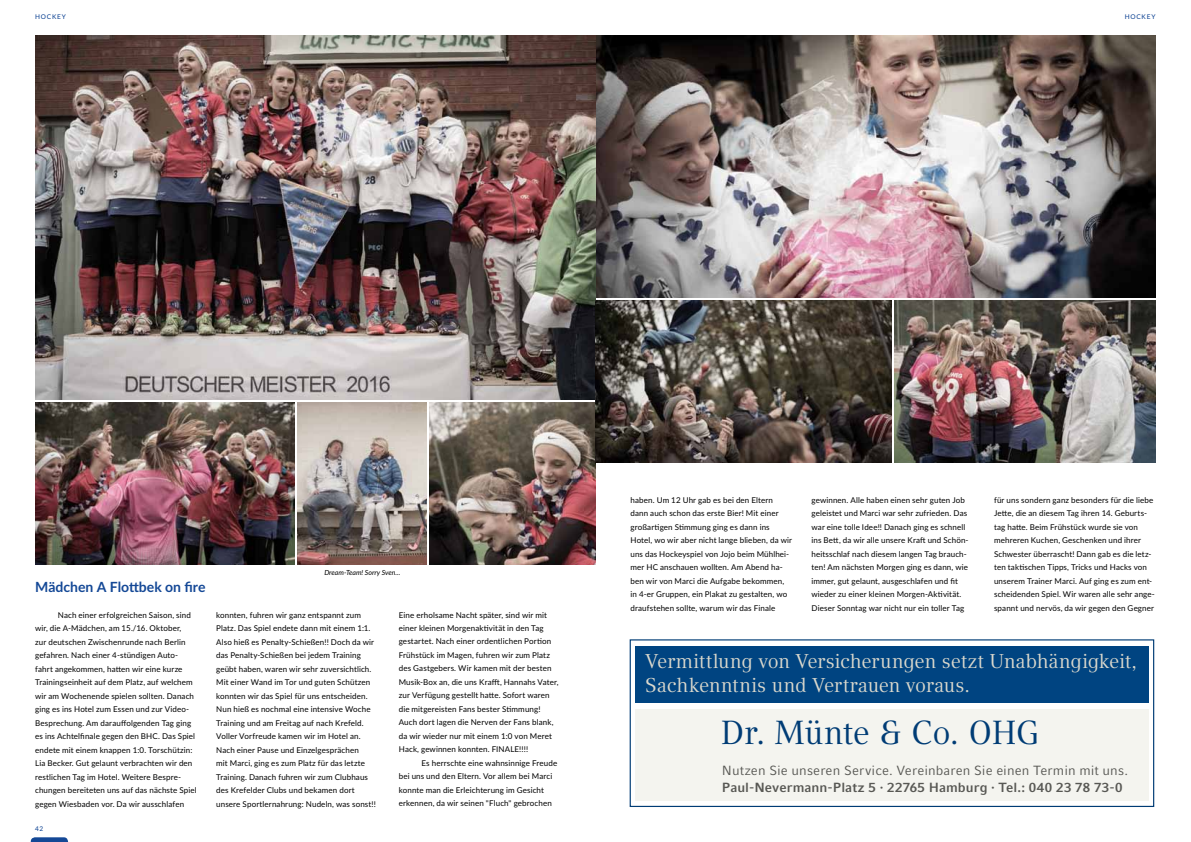
<style>
.page{position:relative;width:1191px;height:842px;background:#fff}
.page>*{position:absolute;margin:0;border:0;box-sizing:border-box;transform-origin:0 0}
.t1{font:33.2px "Compatil Text LT Pro";letter-spacing:-.015em;color:#003c75}
.t2{font:19.9px/23.9px "Compatil Text LT Pro";letter-spacing:-.01em;color:#dad8cd}
.t3{font:700 14px "Lato";color:#144896}
.t4{font:13.3px "Compatil Fact LT Pro";letter-spacing:.005em;color:#585854}
.t5{font:700 13.3px "Compatil Fact LT Pro";letter-spacing:.005em;color:#585854}
.t6{font:8px/13.5px "Lato";letter-spacing:.015em;color:#000}
.t7{font:italic 7px "Lato";color:#000}
.t8{font:500 6.5px "Lato";letter-spacing:.125em;color:#144896}
</style>
<div class="page">
<svg style="left:31px;top:837px;width:37px;height:5px"></svg>
<img style="left:429px;top:402px;width:166px;height:162px">
<img style="left:36px;top:402px;width:259px;height:162px">
<img style="left:298px;top:402px;width:129px;height:162px">
<img style="left:595px;top:35px;width:560px;height:263px">
<img style="left:35px;top:35px;width:560px;height:365px">
<img style="left:595px;top:300px;width:296px;height:163px">
<img style="left:894px;top:300px;width:261px;height:163px">
<div style="left:635px;top:646px;width:513px;height:56px;background:#004481"></div>
<div style="left:635px;top:708px;width:513px;height:92px;background:#f4f4ef"></div>
<div style="left:629px;top:639px;width:525px;height:168px;border:1px solid #003c75"></div>
<p class="t8" style="left:35px;top:12px;width:32px">HOCKEY</p>
<p class="t8" style="left:1124px;top:12px;width:32px">HOCKEY</p>
<h3 class="t3" style="left:35px;top:577px;width:172px">Mädchen A Flottbek on fire</h3>
<p class="t6" style="left:35px;top:608px;width:163px;text-indent:23px">Nach einer erfolgreichen Saison, sind wir, die A-Mädchen, am 15./16. Oktober,<br>zur deutschen Zwischenrunde nach Berlin gefahren. Nach einer 4-stündigen Auto&shy;fahrt angekommen, hatten wir eine kurze Trainingseinheit auf dem Platz, auf welchem wir am Wochenende spielen sollten. Danach ging es ins Hotel zum Essen und zur Video-Besprechung. Am darauffolgenden Tag ging es ins Achtelfinale gegen den BHC. Das Spiel endete mit einem knappen 1:0. Torschützin:<br>Lia Becker. Gut gelaunt verbrachten wir den restlichen Tag im Hotel. Weitere Bespre&shy;chungen bereiteten uns auf das nächste Spiel gegen Wiesbaden vor. Da wir ausschlafen</p>
<p class="t8" style="left:35px;top:824px;width:10px">42</p>
<p class="t7" style="left:324px;top:568px;width:77px">Dream-Team! Sorry Sven...</p>
<p class="t6" style="left:216px;top:608px;width:161px">konnten, fuhren wir ganz entspannt zum Platz. Das Spiel endete dann mit einem 1:1.<br>Also hieß es Penalty-Schießen!! Doch da wir das Penalty-Schießen bei jedem Training geübt haben, waren wir sehr zuversichtlich.<br>Mit einer Wand im Tor und guten Schützen konnten wir das Spiel für uns entscheiden.<br>Nun hieß es nochmal eine intensive Woche Training und am Freitag auf nach Krefeld.<br>Voller Vorfreude kamen wir im Hotel an.<br>Nach einer Pause und Einzelgesprächen<br>mit Marci, ging es zum Platz für das letzte Training. Danach fuhren wir zum Clubhaus des Krefelder Clubs und bekamen dort unsere Sportlernahrung: Nudeln, was sonst!!</p>
<p class="t6" style="left:399px;top:607px;width:161px">Eine erholsame Nacht später, sind wir mit einer kleinen Morgenaktivität in den Tag gestartet. Nach einer ordentlichen Portion Frühstück im Magen, fuhren wir zum Platz des Gastgebers. Wir kamen mit der besten Musik-Box an, die uns Krafft, Hannahs Vater, zur Verfügung gestellt hatte. Sofort waren die mitgereisten Fans bester Stimmung!<br>Auch dort lagen die Nerven der Fans blank, da wir wieder nur mit einem 1:0 von Meret Hack, gewinnen konnten. FINALE!!!!</p>
<p class="t6" style="left:399px;top:756px;width:160px;text-indent:23px">Es herrschte eine wahnsinnige Freude bei uns und den Eltern. Vor allem bei Marci konnte man die Erleichterung im Gesicht erkennen, da wir seinen "Fluch" gebrochen</p>
<p class="t6" style="left:630px;top:493px;width:163px">haben. Um 12 Uhr gab es bei den Eltern dann auch schon das erste Bier! Mit einer großartigen Stimmung ging es dann ins Hotel, wo wir aber nicht lange blieben, da wir uns das Hockeyspiel von Jojo beim Mühlhei&shy;mer HC anschauen wollten. Am Abend ha&shy;ben wir von Marci die Aufgabe bekommen, in 4-er Gruppen, ein Plakat zu gestalten, wo draufstehen sollte, warum wir das Finale</p>
<p class="t6" style="left:811px;top:493px;width:159px">gewinnen. Alle haben einen sehr guten Job geleistet und Marci war sehr zufrieden. Das war eine tolle Idee!! Danach ging es schnell ins Bett, da wir alle unsere Kraft und Schön&shy;heitsschlaf nach diesem langen Tag brauch&shy;ten! Am nächsten Morgen ging es dann, wie immer, gut gelaunt, ausgeschlafen und fit wieder zu einer kleinen Morgen-Aktivität.<br>Dieser Sonntag war nicht nur ein toller Tag</p>
<p class="t6" style="left:994px;top:493px;width:162px">für uns sondern ganz besonders für die liebe Jette, die an diesem Tag ihren 14. Geburts&shy;tag hatte. Beim Frühstück wurde sie von mehreren Kuchen, Geschenken und ihrer Schwester überrascht! Dann gab es die letz&shy;ten taktischen Tipps, Tricks und Hacks von unserem Trainer Marci. Auf ging es zum ent&shy;scheidenden Spiel. Wir waren alle sehr ange&shy;spannt und nervös, da wir gegen den Gegner</p>
<h2 class="t2" style="left:645px;top:649px;width:493px">Vermittlung von Versicherungen setzt Unabhängigkeit,<br>Sachkenntnis und Vertrauen voraus.</h2>
<h1 class="t1" style="left:721px;top:713px;width:320px">Dr. Münte &amp; Co. OHG</h1>
<h3 class="t4" style="left:722px;top:762px;width:408px">Nutzen Sie unseren Service. Vereinbaren Sie einen Termin mit uns.</h3>
<h3 class="t5" style="left:722px;top:780px;width:402px">Paul-Nevermann-Platz 5 · 22765 Hamburg · Tel.: 040 23 78 73-0</h3>
</div>
